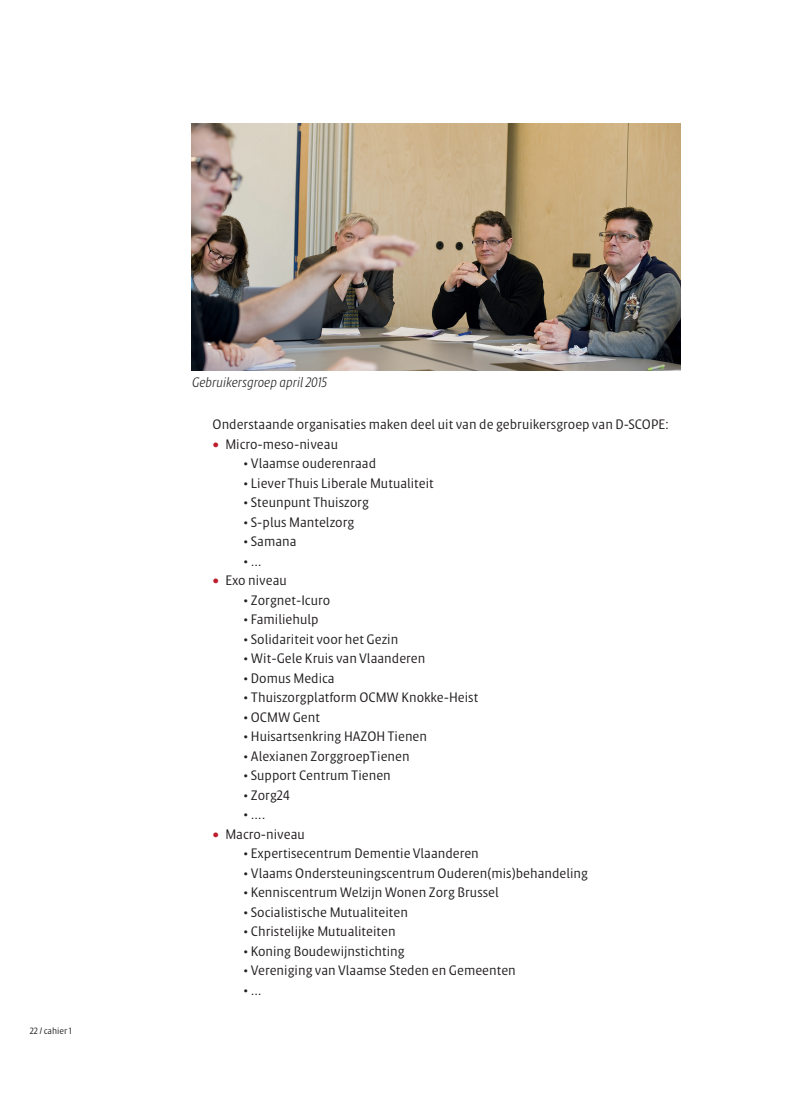
<style>
.page{position:relative;width:808px;height:1106px;background:#fff}
.page>*{position:absolute;margin:0;border:0;box-sizing:border-box;transform-origin:0 0}
.t1{font:13.5px "Klaus FY";color:#231f20}
.t2{font:italic 300 13.5px "Klaus FY";color:#231f20}
.t3{font:9px "Klaus FY";color:#231f20}
.s1{font-weight:900;color:#be1d2c}
</style>
<div class="page">
<img style="left:191px;top:123px;width:489px;height:247px">
<p class="t3" style="left:30px;top:1025px;width:43px">22 / cahier 1</p>
<p class="t2" style="left:191px;top:373px;width:137px">Gebruikersgroep april 2015</p>
<p class="t1" style="left:213px;top:416px;width:458px">Onderstaande organisaties maken deel uit van de gebruikersgroep van D-SCOPE:</p>
<p class="t1" style="left:213px;top:435px;width:127px"><span class="s1">•</span> Micro-meso-niveau</p>
<p class="t1" style="left:242px;top:455px;width:135px">•Vlaamse ouderenraad</p>
<p class="t1" style="left:242px;top:474px;width:193px">• Liever Thuis Liberale Mutualiteit</p>
<p class="t1" style="left:242px;top:494px;width:128px">• Steunpunt Thuiszorg</p>
<p class="t1" style="left:242px;top:513px;width:114px">• S-plus Mantelzorg</p>
<p class="t1" style="left:242px;top:533px;width:56px">• Samana</p>
<p class="t1" style="left:242px;top:552px;width:21px">•…</p>
<p class="t1" style="left:213px;top:572px;width:76px"><span class="s1">•</span> Exo niveau</p>
<p class="t1" style="left:242px;top:591px;width:89px">• Zorgnet-Icuro</p>
<p class="t1" style="left:242px;top:611px;width:78px">• Familiehulp</p>
<p class="t1" style="left:242px;top:630px;width:157px">• Solidariteit voor het Gezin</p>
<p class="t1" style="left:242px;top:650px;width:184px">•Wit-Gele Kruis van Vlaanderen</p>
<p class="t1" style="left:242px;top:669px;width:94px">•Domus Medica</p>
<p class="t1" style="left:242px;top:689px;width:237px">•Thuiszorgplatform OCMW Knokke-Heist</p>
<p class="t1" style="left:242px;top:708px;width:79px">•OCMW Gent</p>
<p class="t1" style="left:242px;top:728px;width:186px">•Huisartsenkring HAZOH Tienen</p>
<p class="t1" style="left:242px;top:747px;width:169px">•Alexianen ZorggroepTienen</p>
<p class="t1" style="left:242px;top:767px;width:150px">• Support Centrum Tienen</p>
<p class="t1" style="left:242px;top:786px;width:49px">• Zorg24</p>
<p class="t1" style="left:242px;top:806px;width:25px">•….</p>
<p class="t1" style="left:213px;top:825px;width:94px"><span class="s1">•</span> Macro-niveau</p>
<p class="t1" style="left:242px;top:845px;width:238px">• Expertisecentrum Dementie Vlaanderen</p>
<p class="t1" style="left:242px;top:864px;width:347px">•Vlaams Ondersteuningscentrum Ouderen(mis)behandeling</p>
<p class="t1" style="left:242px;top:884px;width:258px">•Kenniscentrum Welzijn Wonen Zorg Brussel</p>
<p class="t1" style="left:242px;top:903px;width:167px">• Socialistische Mutualiteiten</p>
<p class="t1" style="left:242px;top:923px;width:155px">•Christelijke Mutualiteiten</p>
<p class="t1" style="left:242px;top:942px;width:164px">•Koning Boudewijnstichting</p>
<p class="t1" style="left:242px;top:962px;width:275px">•Vereniging van Vlaamse Steden en Gemeenten</p>
<p class="t1" style="left:242px;top:981px;width:21px">•…</p>
</div>
